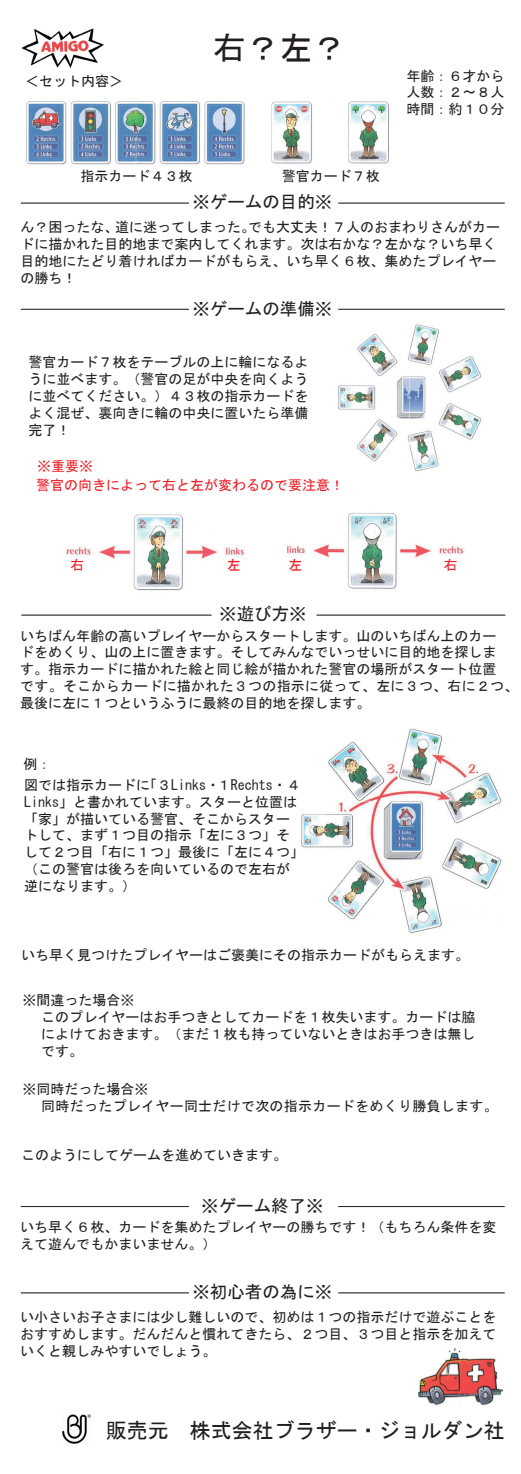
<style>
.page{position:relative;width:521px;height:1474px;background:#fff}
.page>*{position:absolute;margin:0;border:0;box-sizing:border-box;transform-origin:0 0}
.t1{font:33.25px "MS Gothic";color:#231f20}
.t2{font:21px "MS Gothic";color:#231f20}
.t3{font:17.5px "MS Gothic";color:#231f20}
.t4{font:14px/16.8px "MS Gothic";color:#231f20;text-align:justify}
.t5{font:14px "MS Gothic";letter-spacing:.02em;color:#231f20}
.t6{font:14px/18.4px "MS Gothic";color:#ee1d23}
</style>
<div class="page">
<img style="left:21px;top:28px;width:83px;height:40px">
<hr style="left:21px;top:614px;width:191px;height:1px;background:#231f20">
<hr style="left:317px;top:614px;width:188px;height:1px;background:#231f20">
<hr style="left:21px;top:203px;width:168px;height:1px;background:#231f20">
<hr style="left:338px;top:203px;width:167px;height:1px;background:#231f20">
<hr style="left:21px;top:309px;width:168px;height:1px;background:#231f20">
<hr style="left:338px;top:309px;width:167px;height:1px;background:#231f20">
<hr style="left:21px;top:1206px;width:168px;height:1px;background:#231f20">
<hr style="left:338px;top:1206px;width:167px;height:1px;background:#231f20">
<hr style="left:21px;top:1292px;width:168px;height:1px;background:#231f20">
<hr style="left:338px;top:1292px;width:167px;height:1px;background:#231f20">
<img style="left:62px;top:1414px;width:29px;height:29px">
<img style="left:26px;top:100px;width:219px;height:65px">
<img style="left:271px;top:101px;width:118px;height:63px">
<img style="left:66px;top:514px;width:179px;height:77px">
<img style="left:287px;top:513px;width:177px;height:77px">
<img style="left:338px;top:324px;width:144px;height:148px">
<img style="left:301px;top:728px;width:201px;height:205px">
<img style="left:418px;top:1348px;width:86px;height:58px">
<p class="t4" style="left:25px;top:72px;width:99px">＜セット内容＞</p>
<h1 class="t1" style="left:213px;top:31px;width:135px">右？左？</h1>
<p class="t4" style="left:80px;top:167px;width:113px">指示カード４３枚</p>
<p class="t4" style="left:282px;top:167px;width:99px">警官カード７枚</p>
<p class="t3" style="left:192px;top:193px;width:141px">※ゲームの目的※</p>
<p class="t4" style="left:406px;top:67px;width:99px">年齢：６才から人数：２～８人時間：約１０分</p>
<p class="t4" style="left:20px;top:219px;width:481px;text-align:left">ん？困ったな、道に迷ってしまった。でも大丈夫！７人のおまわりさんがカードに描かれた目的地まで案内してくれます。次は右かな？左かな？いち早く目的地にたどり着ければカードがもらえ、いち早く６枚、集めたプレイヤーの勝ち！</p>
<p class="t3" style="left:192px;top:299px;width:141px">※ゲームの準備※</p>
<p class="t4" style="left:28px;top:354px;width:282px">警官カード７枚をテーブルの上に輪になるように並べます。（警官の足が中央を向くように並べてください。）４３枚の指示カードをよく混ぜ、裏向きに輪の中央に置いたら準備完了！</p>
<p class="t6" style="left:36px;top:457px;width:310px">※重要※<br>警官の向きによって右と左が変わるので要注意！</p>
<p class="t6" style="left:70px;top:556px;width:15px">右</p>
<p class="t6" style="left:227px;top:555px;width:15px">左</p>
<p class="t6" style="left:289px;top:555px;width:15px">左</p>
<p class="t6" style="left:444px;top:556px;width:15px">右</p>
<p class="t3" style="left:219px;top:605px;width:89px">※遊び方※</p>
<p class="t4" style="left:20px;top:627px;width:500px;text-align:left">いちばん年齢の高いプレイヤーからスタートします。山のいちばん上のカー<br>ドをめくり、山の上に置きます。そしてみんなでいっせいに目的地を探しま<br>す。指示カードに描かれた絵と同じ絵が描かれた警官の場所がスタート位置<br>です。そこからカードに描かれた３つの指示に従って、左に３つ、右に２つ、最後に左に１つというふうに最終の目的地を探します。</p>
<p class="t4" style="left:23px;top:755px;width:29px">例：</p>
<p class="t4" style="left:24px;top:776px;width:282px;text-align:left">図では指示カードに「３Links・１Rechts・４<br>Links」と書かれています。スターと位置は「家」が描いている警官、そこからスタートして、まず１つ目の指示「左に３つ」そして２つ目「右に１つ」最後に「左に４つ」（この警官は後ろを向いているので左右が逆になります。）</p>
<p class="t4" style="left:21px;top:946px;width:450px">いち早く見つけたプレイヤーはご褒美にその指示カードがもらえます。</p>
<p class="t4" style="left:23px;top:991px;width:113px">※間違った場合※</p>
<p class="t4" style="left:41px;top:1008px;width:436px">このプレイヤーはお手つきとしてカードを１枚失います。カードは脇によけておきます。（まだ１枚も持っていないときはお手つきは無しです。</p>
<p class="t4" style="left:23px;top:1080px;width:127px">※同時だった場合※</p>
<p class="t5" style="left:41px;top:1098px;width:458px">同時だったプレイヤー同士だけで次の指示カードをめくり勝負します。</p>
<p class="t4" style="left:21px;top:1146px;width:268px">このようにしてゲームを進めていきます。</p>
<p class="t3" style="left:201px;top:1196px;width:124px">※ゲーム終了※</p>
<p class="t4" style="left:20px;top:1218px;width:478px">いち早く６枚、カードを集めたプレイヤーの勝ちです！（もちろん条件を変えて遊んでもかまいません。）</p>
<p class="t3" style="left:192px;top:1283px;width:141px">※初心者の為に※</p>
<p class="t4" style="left:20px;top:1308px;width:477px">い小さいお子さまには少し難しいので、初めは１つの指示だけで遊ぶことをおすすめします。だんだんと慣れてきたら、２つ目、３つ目と指示を加えていくと親しみやすいでしょう。</p>
<h2 class="t2" style="left:106px;top:1419px;width:400px">販売元　株式会社ブラザー・ジョルダン社</h2>
</div>
